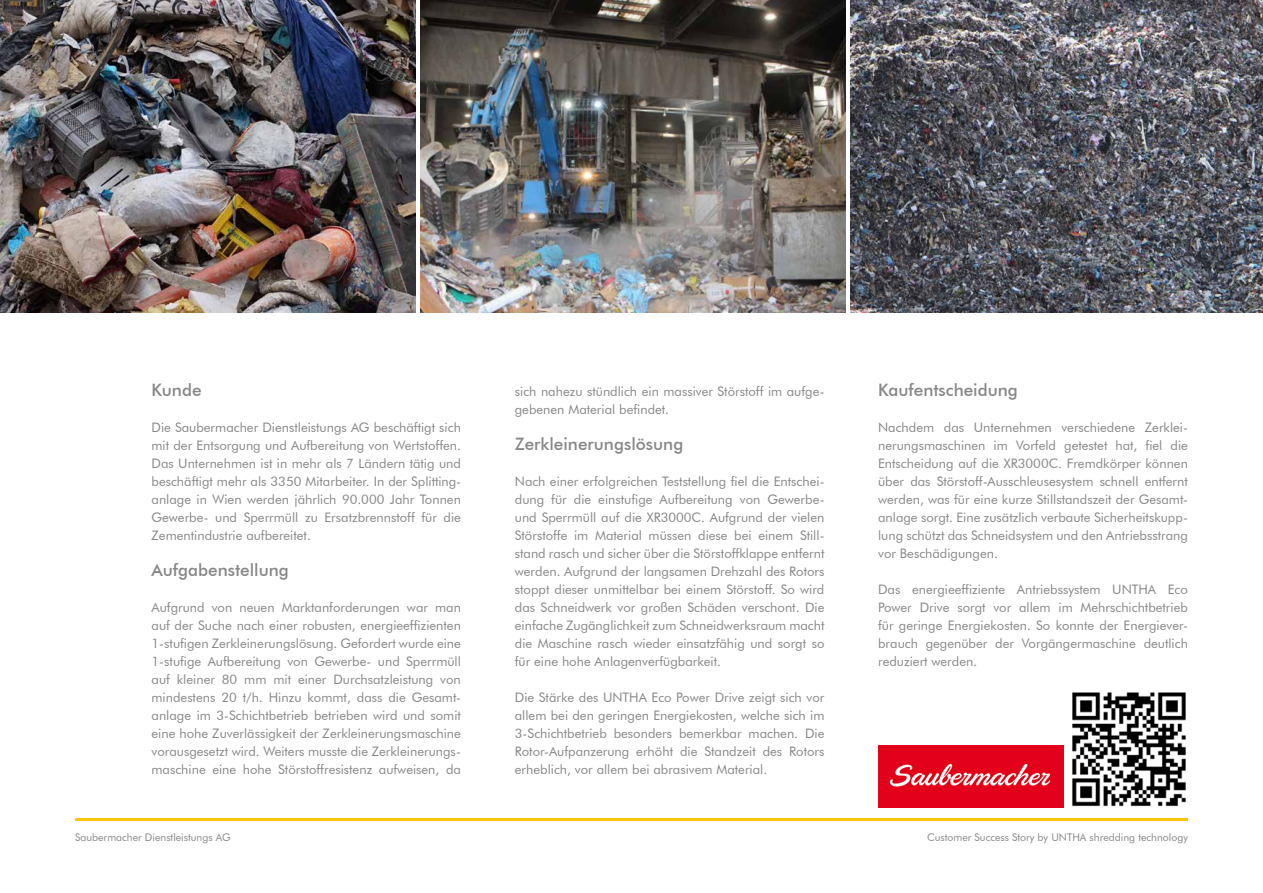
<style>
.page{position:relative;width:1263px;height:893px;background:#fff}
.page>*{position:absolute;margin:0;border:0;box-sizing:border-box;transform-origin:0 0}
.t1{font:500 17.1px "Futura BT";color:#878787}
.t2{font:13.05px/18px "Futura BT";color:#878787;text-align:justify}
.t3{font:10.5px "Futura BT";color:#878787}
</style>
<div class="page">
<hr style="left:75px;top:818px;width:1113px;height:3px;background:#fac30e">
<img style="left:850px;top:0;width:413px;height:313px">
<img style="left:420px;top:0;width:426px;height:313px">
<img style="left:0;top:0;width:416px;height:313px">
<img style="left:878px;top:745px;width:185px;height:62px">
<img style="left:1072px;top:692px;width:114px;height:115px">
<h1 class="t1" style="left:152px;top:380px;width:52px">Kunde</h1>
<p class="t2" style="left:152px;top:418px;width:311px">Die Saubermacher Dienstleistungs AG beschäftigt sich mit der Entsorgung und Aufbereitung von Wertstoffen.<br>Das Unternehmen ist in mehr als 7 Ländern tätig und beschäftigt mehr als 3350 Mitarbeiter. In der Splitting&shy;anlage in Wien werden jährlich 90.000 Jahr Tonnen Gewerbe- und Sperrmüll zu Ersatzbrennstoff für die Zementindustrie aufbereitet.</p>
<h1 class="t1" style="left:152px;top:560px;width:139px">Aufgabenstellung</h1>
<p class="t2" style="left:152px;top:598px;width:311px">Aufgrund von neuen Marktanforderungen war man auf der Suche nach einer robusten, energieeffizienten 1-stufigen Zerkleinerungslösung. Gefordert wurde eine 1-stufige Aufbereitung von Gewerbe- und Sperrmüll auf kleiner 80 mm mit einer Durchsatzleistung von mindestens 20 t/h. Hinzu kommt, dass die Gesamt&shy;anlage im 3-Schichtbetrieb betrieben wird und somit eine hohe Zuverlässigkeit der Zerkleinerungsmaschine vorausgesetzt wird. Weiters musste die Zerkleinerungs&shy;maschine eine hohe Störstoffresistenz aufweisen, da</p>
<p class="t2" style="left:515px;top:382px;width:311px">sich nahezu stündlich ein massiver Störstoff im aufge&shy;gebenen Material befindet.</p>
<h1 class="t1" style="left:515px;top:434px;width:170px">Zerkleinerungslösung</h1>
<p class="t2" style="left:515px;top:472px;width:311px">Nach einer erfolgreichen Teststellung fiel die Entschei&shy;dung für die einstufige Aufbereitung von Gewerbe&shy;und Sperrmüll auf die XR3000C. Aufgrund der vielen Störstoffe im Material müssen diese bei einem Still&shy;stand rasch und sicher über die Störstoffklappe entfernt werden. Aufgrund der langsamen Drehzahl des Rotors stoppt dieser unmittelbar bei einem Störstoff. So wird das Schneidwerk vor großen Schäden verschont. Die einfache Zugänglichkeit zum Schneidwerksraum macht die Maschine rasch wieder einsatzfähig und sorgt so für eine hohe Anlagenverfügbarkeit.</p>
<p class="t2" style="left:515px;top:688px;width:311px">Die Stärke des UNTHA Eco Power Drive zeigt sich vor allem bei den geringen Energiekosten, welche sich im 3-Schichtbetrieb besonders bemerkbar machen. Die Rotor-Aufpanzerung erhöht die Standzeit des Rotors erheblich, vor allem bei abrasivem Material.</p>
<h1 class="t1" style="left:878px;top:380px;width:141px">Kaufentscheidung</h1>
<p class="t2" style="left:878px;top:418px;width:311px">Nachdem das Unternehmen verschiedene Zerklei&shy;nerungsmaschinen im Vorfeld getestet hat, fiel die Entscheidung auf die XR3000C. Fremdkörper können über das Störstoff-Ausschleusesystem schnell entfernt werden, was für eine kurze Stillstandszeit der Gesamt&shy;anlage sorgt. Eine zusätzlich verbaute Sicherheitskupp&shy;lung schützt das Schneidsystem und den Antriebsstrang vor Beschädigungen.</p>
<p class="t2" style="left:878px;top:580px;width:311px">Das energieeffiziente Antriebssystem UNTHA Eco Power Drive sorgt vor allem im Mehrschichtbetrieb für geringe Energiekosten. So konnte der Energiever&shy;brauch gegenüber der Vorgängermaschine deutlich reduziert werden.</p>
<p class="t3" style="left:75px;top:830px;width:157px">Saubermacher Dienstleistungs AG</p>
<p class="t3" style="left:927px;top:830px;width:262px">Customer Success Story by UNTHA shredding technology</p>
</div>
